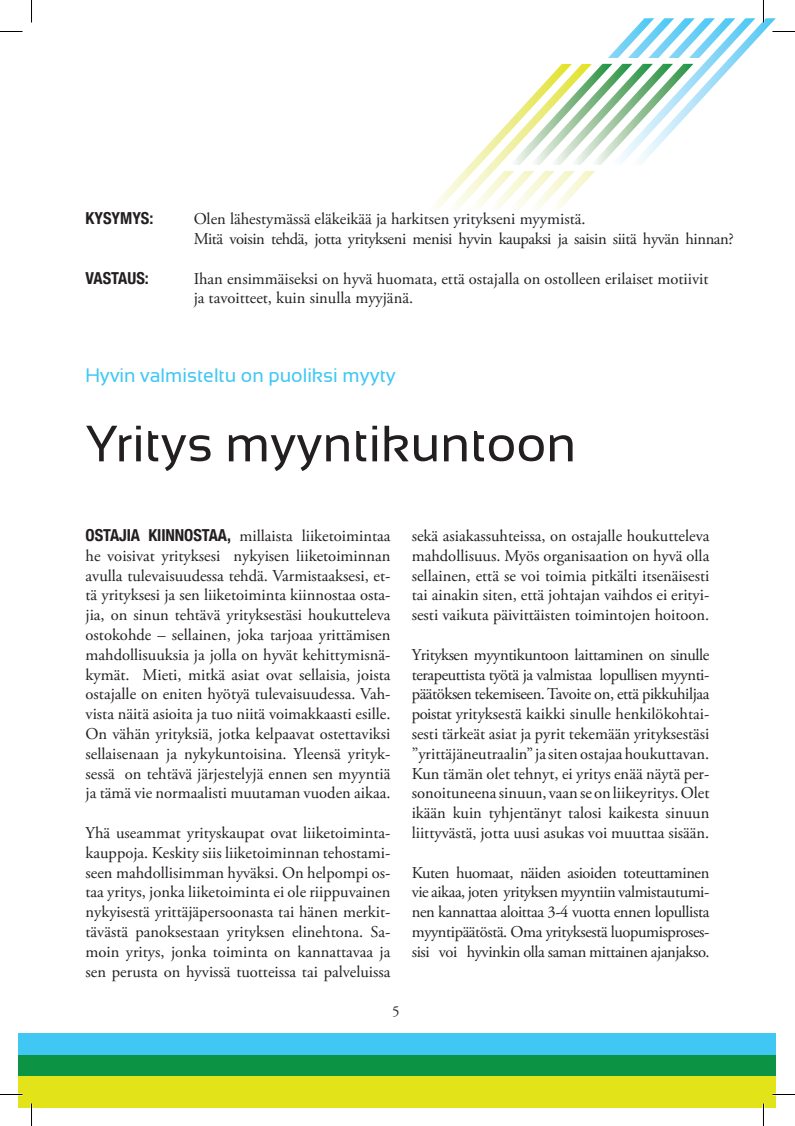
<style>
.page{position:relative;width:795px;height:1126px;background:#fff}
.page>*{position:absolute;margin:0;border:0;box-sizing:border-box;transform-origin:0 0}
.t1{font:51px "Sansation";color:#231f20}
.t2{font:19.5px "Sansation";color:#40c7f4}
.t3{font:16.5px/19.8px "Adobe Garamond Pro";color:#231f20;text-align:justify}
.t4{font:16.5px/19.8px "Adobe Garamond Pro";letter-spacing:-.025em;color:#231f20}
.t5{font:700 condensed 16.5px "Helvetica Neue";color:#231f20}
.t6{font:15px "Adobe Garamond Pro";color:#231f20}
.s1{font-family:"Helvetica Neue";font-weight:700;font-stretch:condensed}
</style>
<div class="page">
<div style="left:19px;top:1075px;width:757px;height:32px;background:#e2e318"></div>
<div style="left:19px;top:1054px;width:757px;height:21px;background:#0d9344"></div>
<div style="left:19px;top:1033px;width:757px;height:21px;background:#40c7f4"></div>
<hr style="left:762px;top:1103px;width:2px;height:23px;background:#fff">
<svg style="left:0;top:31px;width:22px;height:1px"></svg>
<svg style="left:0;top:1094px;width:22px;height:1px"></svg>
<svg style="left:772px;top:1094px;width:22px;height:1px"></svg>
<svg style="left:31px;top:0;width:1px;height:22px"></svg>
<svg style="left:31px;top:1103px;width:1px;height:23px"></svg>
<svg style="left:435px;top:0;width:359px;height:210px"></svg>
<svg style="left:763px;top:1103px;width:1px;height:23px"></svg>
<p class="t5" style="left:86px;top:208px;width:69px">KYSYMYS:</p>
<p class="t4" style="left:194px;top:210px;width:541px">Olen lähestymässä eläkeikää ja harkitsen yritykseni myymistä.<br>Mitä voisin tehdä, jotta yritykseni menisi hyvin kaupaksi ja saisin siitä hyvän hinnan?</p>
<p class="t5" style="left:86px;top:268px;width:65px">VASTAUS:</p>
<p class="t3" style="left:194px;top:269px;width:516px">Ihan ensimmäiseksi on hyvä huomata, että ostajalla on ostolleen erilaiset motiivit ja tavoitteet, kuin sinulla myyjänä.</p>
<p class="t2" style="left:85px;top:365px;width:312px">Hyvin valmisteltu on puoliksi myyty</p>
<h1 class="t1" style="left:86px;top:416px;width:492px">Yritys myyntikuntoon</h1>
<p class="t3" style="left:86px;top:526px;width:306px"><span class="s1">OSTAJIA KIINNOSTAA,</span> millaista liiketoimintaa he voisivat yrityksesi nykyisen liiketoiminnan avulla tulevaisuudessa tehdä. Varmistaaksesi, et&shy;tä yrityksesi ja sen liiketoiminta kiinnostaa osta&shy;jia, on sinun tehtävä yrityksestäsi houkutteleva ostokohde – sellainen, joka tarjoaa yrittämisen mahdollisuuksia ja jolla on hyvät kehittymisnä&shy;kymät. Mieti, mitkä asiat ovat sellaisia, joista ostajalle on eniten hyötyä tulevaisuudessa. Vah&shy;vista näitä asioita ja tuo niitä voimakkaasti esille.<br>On vähän yrityksiä, jotka kelpaavat ostettaviksi sellaisenaan ja nykykuntoisina. Yleensä yrityk&shy;sessä on tehtävä järjestelyjä ennen sen myyntiä ja tämä vie normaalisti muutaman vuoden aikaa.</p>
<p class="t3" style="left:86px;top:823px;width:306px">Yhä useammat yrityskaupat ovat liiketoiminta&shy;kauppoja. Keskity siis liiketoiminnan tehostami&shy;seen mahdollisimman hyväksi. On helpompi os&shy;taa yritys, jonka liiketoiminta ei ole riippuvainen nykyisestä yrittäjäpersoonasta tai hänen merkit&shy;tävästä panoksestaan yrityksen elinehtona. Sa&shy;moin yritys, jonka toiminta on kannattavaa ja sen perusta on hyvissä tuotteissa tai palveluissa</p>
<p class="t6" style="left:392px;top:1002px;width:9px">5</p>
<p class="t3" style="left:411px;top:526px;width:299px">sekä asiakassuhteissa, on ostajalle houkutteleva mahdollisuus. Myös organisaation on hyvä olla sellainen, että se voi toimia pitkälti itsenäisesti tai ainakin siten, että johtajan vaihdos ei erityi&shy;sesti vaikuta päivittäisten toimintojen hoitoon.</p>
<p class="t3" style="left:411px;top:645px;width:299px">Yrityksen myyntikuntoon laittaminen on sinulle terapeuttista työtä ja valmistaa lopullisen myynti&shy;päätöksen tekemiseen. Tavoite on, että pikkuhiljaa poistat yrityksestä kaikki sinulle henkilökohtai&shy;sesti tärkeät asiat ja pyrit tekemään yrityksestäsi ”yrittäjäneutraalin” ja siten ostajaa houkuttavan.<br>Kun tämän olet tehnyt, ei yritys enää näytä per&shy;sonoituneena sinuun, vaan se on liikeyritys. Olet ikään kuin tyhjentänyt talosi kaikesta sinuun liittyvästä, jotta uusi asukas voi muuttaa sisään.</p>
<p class="t3" style="left:411px;top:863px;width:299px">Kuten huomaat, näiden asioiden toteuttaminen vie aikaa, joten yrityksen myyntiin valmistautumi&shy;nen kannattaa aloittaa 3-4 vuotta ennen lopullista myyntipäätöstä. Oma yrityksestä luopumisproses&shy;sisi voi hyvinkin olla saman mittainen ajanjakso.</p>
</div>
